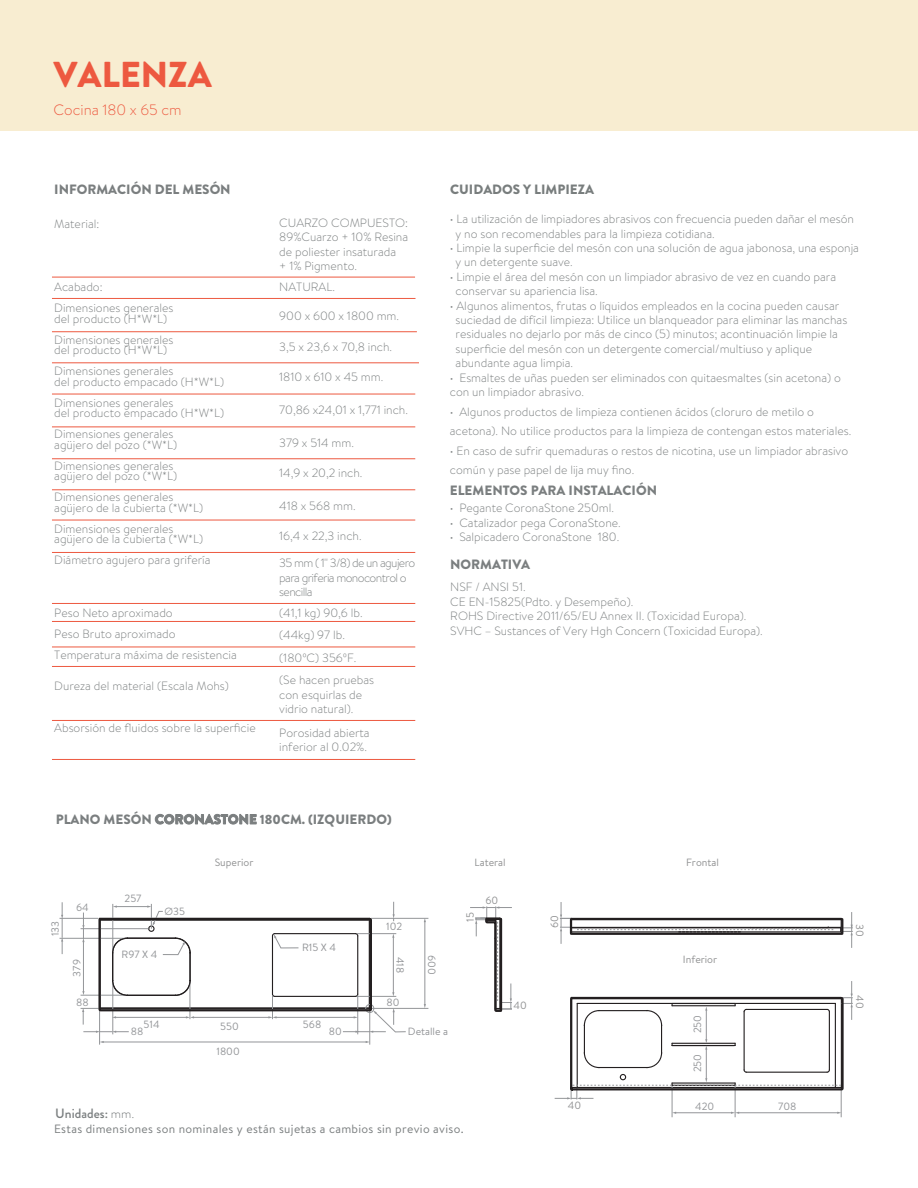
<style>
.page{position:relative;width:918px;height:1188px;background:#fff}
.page>*{position:absolute;margin:0;border:0;box-sizing:border-box;transform-origin:0 0}
.t1{font:900 36px "Brandon Text";color:#ed5940}
.t2{font:300 15px "Brandon Text";color:#ed5940}
.t3{font:900 13.5px "Brandon Grotesque";color:#7a7e7f}
.t4{font:900 13.5px "Brandon Grotesque";color:#787d7d}
.t5{font:500 13.5px "Brandon Grotesque";color:#7a7e7f}
.t6{font:300 12px/14.4px "Brandon Text";color:#7a7e7f}
.t7{font:12px "Brandon Text";letter-spacing:.025em;color:#7a7e7f}
.t8{font:300 12px/14.4px "Brandon Text";letter-spacing:-.05em;color:#7a7e7f}
.t9{font:10.5px "Brandon Text";color:#939598}
.t10{font:10.5px "Brandon Text";color:#919293}
.s1{font-weight:300}
</style>
<div class="page">
<div style="left:0;top:0;width:918px;height:131px;background:#f8edd1"></div>
<hr style="left:841px;top:1087px;width:1px;height:30px;background:#939598">
<hr style="left:735px;top:1084px;width:1px;height:33px;background:#939598">
<hr style="left:672px;top:1084px;width:1px;height:33px;background:#939598">
<hr style="left:369px;top:1009px;width:1px;height:36px;background:#939598">
<hr style="left:357px;top:995px;width:1px;height:39px;background:#939598">
<hr style="left:371px;top:1008px;width:57px;height:1px;background:#939598">
<hr style="left:60px;top:938px;width:66px;height:1px;background:#939598">
<hr style="left:371px;top:918px;width:57px;height:1px;background:#939598">
<hr style="left:60px;top:918px;width:38px;height:1px;background:#939598">
<hr style="left:113px;top:982px;width:1px;height:52px;background:#939598">
<hr style="left:99px;top:1009px;width:1px;height:36px;background:#939598">
<hr style="left:52px;top:298px;width:364px;height:1px;background:#ed5940">
<hr style="left:52px;top:277px;width:363px;height:1px;background:#ed5940">
<hr style="left:52px;top:394px;width:363px;height:1px;background:#ed5940">
<hr style="left:52px;top:427px;width:363px;height:1px;background:#ed5940">
<hr style="left:52px;top:459px;width:363px;height:1px;background:#ed5940">
<hr style="left:52px;top:490px;width:363px;height:1px;background:#ed5940">
<hr style="left:52px;top:520px;width:363px;height:1px;background:#ed5940">
<hr style="left:52px;top:552px;width:363px;height:1px;background:#ed5940">
<hr style="left:52px;top:603px;width:363px;height:1px;background:#ed5940">
<hr style="left:52px;top:621px;width:363px;height:1px;background:#ed5940">
<hr style="left:52px;top:647px;width:363px;height:1px;background:#ed5940">
<hr style="left:52px;top:720px;width:363px;height:1px;background:#ed5940">
<hr style="left:52px;top:759px;width:363px;height:1px;background:#ed5940">
<hr style="left:52px;top:666px;width:363px;height:1px;background:#ed5940">
<hr style="left:52px;top:331px;width:365px;height:1px;background:#ed5940">
<hr style="left:52px;top:363px;width:367px;height:1px;background:#ed5940">
<hr style="left:738px;top:1113px;width:100px;height:1px;background:#939598">
<hr style="left:675px;top:1113px;width:57px;height:1px;background:#939598">
<svg style="left:731px;top:1112px;width:8px;height:2px"></svg>
<hr style="left:425px;top:921px;width:1px;height:84px;background:#939598">
<hr style="left:103px;top:1042px;width:263px;height:1px;background:#939598">
<svg style="left:61px;top:902px;width:2px;height:52px"></svg>
<svg style="left:560px;top:902px;width:293px;height:46px"></svg>
<svg style="left:555px;top:981px;width:298px;height:118px"></svg>
<svg style="left:470px;top:906px;width:42px;height:106px"></svg>
<svg style="left:81px;top:902px;width:325px;height:131px"></svg>
<h1 class="t1" style="left:54px;top:49px;width:160px">VALENZA</h1>
<p class="t2" style="left:54px;top:100px;width:130px">Cocina 180 x 65 cm</p>
<p class="t3" style="left:54px;top:180px;width:178px">INFORMACIÓN DEL MESÓN</p>
<p class="t6" style="left:54px;top:217px;width:47px">Material:</p>
<p class="t6" style="left:54px;top:276px;width:121px;line-height:21px">Acabado:<br>Dimensiones generales</p>
<p class="t6" style="left:54px;top:308px;width:121px;line-height:21px">del producto (H*W*L)<br>Dimensiones generales</p>
<p class="t6" style="left:54px;top:339px;width:121px;line-height:21px">del producto (H*W*L)<br>Dimensiones generales</p>
<p class="t6" style="left:54px;top:371px;width:171px;line-height:21px">del producto empacado (H*W*L)<br>Dimensiones generales</p>
<p class="t6" style="left:54px;top:402px;width:171px;line-height:21px">del producto empacado (H*W*L)<br>Dimensiones generales</p>
<p class="t6" style="left:54px;top:434px;width:124px;line-height:21px">agüjero del pozo (*W*L)<br>Dimensiones generales</p>
<p class="t6" style="left:54px;top:465px;width:124px;line-height:21px">agüjero del pozo (*W*L)<br>Dimensiones generales</p>
<p class="t6" style="left:54px;top:497px;width:150px;line-height:21px">agüjero de la cubierta (*W*L)<br>Dimensiones generales</p>
<p class="t6" style="left:54px;top:528px;width:158px;line-height:21px">agüjero de la cubierta (*W*L)<br>Diámetro agujero para grifería</p>
<p class="t6" style="left:54px;top:602px;width:184px;line-height:21px">Peso Neto aproximado<br>Peso Bruto aproximado<br>Temperatura máxima de resistencia</p>
<p class="t6" style="left:54px;top:679px;width:176px">Dureza del material (Escala Mohs)</p>
<p class="t6" style="left:54px;top:721px;width:203px">Absorsión de fluidos sobre la superficie</p>
<p class="t6" style="left:279px;top:215px;width:130px">CUARZO COMPUESTO:<br>89%Cuarzo + 10% Resina de poliester insaturada<br>+ 1% Pigmento.</p>
<p class="t6" style="left:279px;top:280px;width:57px">NATURAL.</p>
<p class="t6" style="left:279px;top:308px;width:121px">900 x 600 x 1800 mm.</p>
<p class="t6" style="left:279px;top:340px;width:114px">3,5 x 23,6 x 70,8 inch.</p>
<p class="t6" style="left:279px;top:370px;width:106px">1810 x 610 x 45 mm.</p>
<p class="t6" style="left:279px;top:403px;width:130px">70,86 x24,01 x 1,771 inch.</p>
<p class="t6" style="left:279px;top:436px;width:76px">379 x 514 mm.</p>
<p class="t6" style="left:279px;top:466px;width:85px">14,9 x 20,2 inch.</p>
<p class="t6" style="left:279px;top:499px;width:78px">418 x 568 mm.</p>
<p class="t6" style="left:279px;top:529px;width:84px">16,4 x 22,3 inch.</p>
<p class="t8" style="left:279px;top:556px;width:138px">35 mm ( 1" 3/8) de un agujero para griferia monocontrol o sencilla</p>
<p class="t6" style="left:279px;top:601px;width:97px;line-height:22.5px">(41,1 kg) 90,6 lb. (44kg) 97 lb. (180ºC) 356ºF. (Se hacen pruebas</p>
<p class="t6" style="left:279px;top:687px;width:84px">con esquirlas de vidrio natural).</p>
<p class="t6" style="left:279px;top:725px;width:92px">Porosidad abierta inferior al 0.02%.</p>
<p class="t4" style="left:450px;top:180px;width:145px">CUIDADOS Y LIMPIEZA</p>
<p class="t6" style="left:456px;top:211px;width:400px;text-indent:-6px">• La utilización de limpiadores abrasivos con frecuencia pueden dañar el mesón y no son recomendables para la limpieza cotidiana.</p>
<p class="t6" style="left:456px;top:240px;width:405px;text-indent:-6px">• Limpie la superficie del mesón con una solución de agua jabonosa, una esponja y un detergente suave.</p>
<p class="t6" style="left:456px;top:269px;width:382px;text-indent:-6px">• Limpie el área del mesón con un limpiador abrasivo de vez en cuando para conservar su apariencia lisa.</p>
<p class="t6" style="left:456px;top:298px;width:393px;text-indent:-6px">• Algunos alimentos, frutas o líquidos empleados en la cocina pueden causar suciedad de difícil limpieza: Utilice un blanqueador para eliminar las manchas residuales no dejarlo por más de cinco (5) minutos; acontinuación limpie la superficie del mesón con un detergente comercial/multiuso y aplique abundante agua limpia.</p>
<p class="t6" style="left:450px;top:370px;width:393px">• Esmaltes de uñas pueden ser eliminados con quitaesmaltes (sin acetona) o con un limpiador abrasivo.</p>
<p class="t6" style="left:450px;top:401px;width:403px;line-height:19.5px">• Algunos productos de limpieza contienen ácidos (cloruro de metilo o acetona). No utilice productos para la limpieza de contengan estos materiales.</p>
<p class="t6" style="left:450px;top:440px;width:400px;line-height:19.5px">• En caso de sufrir quemaduras o restos de nicotina, use un limpiador abrasivo común y pase papel de lija muy fino.</p>
<p class="t3" style="left:450px;top:480px;width:209px">ELEMENTOS PARA INSTALACIÓN</p>
<p class="t6" style="left:450px;top:501px;width:166px">• Pegante CoronaStone 250ml.</p>
<p class="t6" style="left:450px;top:515px;width:172px">• Catalizador pega CoronaStone.</p>
<p class="t6" style="left:450px;top:529px;width:171px">• Salpicadero CoronaStone 180.</p>
<p class="t3" style="left:450px;top:555px;width:82px">NORMATIVA</p>
<p class="t6" style="left:450px;top:580px;width:314px">NSF / ANSI 51.<br>CE EN-15825(Pdto. y Desempeño).<br>ROHS Directive 2011/65/EU Annex II. (Toxicidad Europa).<br>SVHC – Sustances of Very Hgh Concern (Toxicidad Europa).</p>
<p class="t3" style="left:56px;top:810px;width:337px">PLANO MESÓN CORONASTONE 180CM. (IZQUIERDO)</p>
<p class="t10" style="left:215px;top:856px;width:40px">Superior</p>
<p class="t10" style="left:475px;top:856px;width:33px">Lateral</p>
<p class="t10" style="left:686px;top:856px;width:34px">Frontal</p>
<p class="t9" style="left:48px;top:936px;width:17px;rotate:-90deg">133</p>
<p class="t9" style="left:76px;top:900px;width:14px">64</p>
<p class="t9" style="left:70px;top:977px;width:19px;rotate:-90deg">379</p>
<p class="t9" style="left:76px;top:995px;width:14px">88</p>
<p class="t9" style="left:125px;top:892px;width:19px">257</p>
<p class="t9" style="left:165px;top:904px;width:22px">Ø35</p>
<p class="t9" style="left:122px;top:947px;width:37px">R97 X 4</p>
<p class="t9" style="left:302px;top:940px;width:35px">R15 X 4</p>
<p class="t9" style="left:144px;top:1018px;width:18px">514</p>
<p class="t9" style="left:220px;top:1019px;width:20px">550</p>
<p class="t9" style="left:303px;top:1018px;width:20px">568</p>
<p class="t9" style="left:216px;top:1044px;width:25px">1800</p>
<p class="t9" style="left:131px;top:1025px;width:14px">88</p>
<p class="t9" style="left:329px;top:1024px;width:15px">80</p>
<p class="t9" style="left:386px;top:919px;width:18px">102</p>
<p class="t9" style="left:407px;top:957px;width:18px;rotate:90deg">418</p>
<p class="t9" style="left:439px;top:955px;width:21px;rotate:90deg">600</p>
<p class="t9" style="left:386px;top:995px;width:15px">80</p>
<p class="t9" style="left:408px;top:1025px;width:42px">Detalle a</p>
<p class="t10" style="left:463px;top:922px;width:11px;rotate:-90deg">15</p>
<p class="t10" style="left:486px;top:894px;width:14px">60</p>
<p class="t10" style="left:513px;top:998px;width:15px">40</p>
<p class="t5" style="left:55px;top:1104px;width:81px">Unidades: <span class="s1">mm.</span></p>
<p class="t7" style="left:54px;top:1121px;width:411px">Estas dimensiones son nominales y están sujetas a cambios sin previo aviso.</p>
<p class="t10" style="left:547px;top:928px;width:14px;rotate:-90deg">60</p>
<p class="t10" style="left:568px;top:1098px;width:15px">40</p>
<p class="t10" style="left:683px;top:952px;width:36px">Inferior</p>
<p class="t9" style="left:690px;top:1033px;width:20px;rotate:-90deg">250</p>
<p class="t9" style="left:690px;top:1072px;width:20px;rotate:-90deg">250</p>
<p class="t9" style="left:695px;top:1099px;width:21px">420</p>
<p class="t9" style="left:778px;top:1099px;width:20px">708</p>
<p class="t10" style="left:867px;top:924px;width:14px;rotate:90deg">30</p>
<p class="t10" style="left:867px;top:995px;width:15px;rotate:90deg">40</p>
</div>
